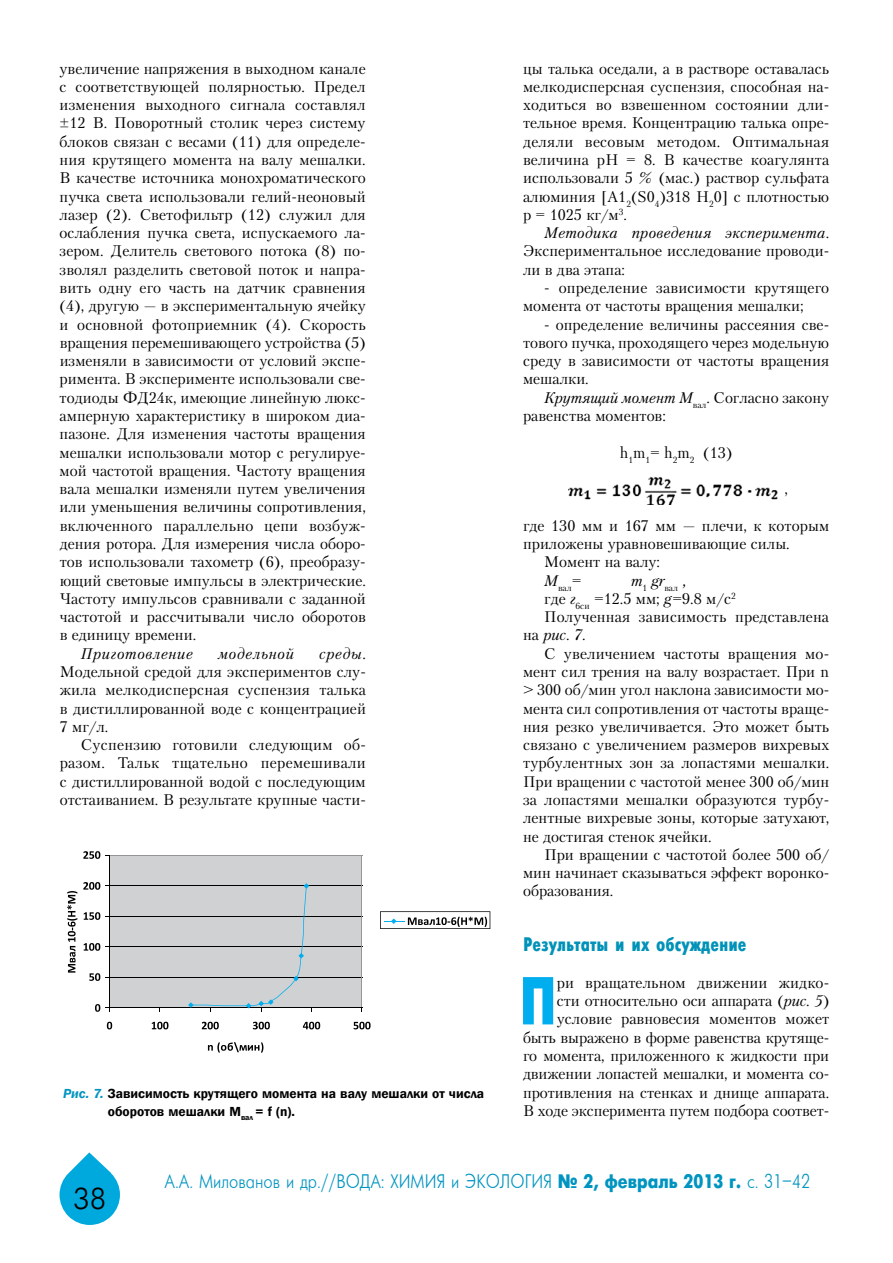
<style>
.page{position:relative;width:893px;height:1263px;background:#fff}
.page>*{position:absolute;margin:0;border:0;box-sizing:border-box;transform-origin:0 0}
.t1{font:67.65px "Futuris X Cond C";color:#00aeef}
.t2{font:30px "Futuris Cyrillic";color:#000}
.t3{font:19.5px "Futuris";color:#0094c1;scale:.84 1}
.t4{font:19.5px "Futuris X Cond C";color:#0092b8}
.t5{font:15.3px/18.3px "Petersburg C";letter-spacing:.005em;color:#000;text-align:justify}
.t6{font:italic 15.3px "Petersburg C";letter-spacing:.02em;color:#000}
.t7{font:italic 15.3px "Petersburg C";letter-spacing:.045em;color:#000}
.t8{font:600 13.5px/18.3px "Franklin Gothic";color:#000}
.t9{font:8.85px "Petersburg C";color:#000}
.s1{font-style:italic;color:#0094c1}
.s2{font-style:italic}
.s3{font-style:normal}
.s4{font-weight:700}
</style>
<div class="page">
<svg style="left:60px;top:1152px;width:60px;height:73px"></svg>
<img style="left:568px;top:477px;width:210px;height:27px">
<div style="left:109px;top:855px;width:253px;height:153px;background:#cfd1d2"></div>
<hr style="left:109px;top:977px;width:253px;height:1px;background:#000">
<hr style="left:109px;top:946px;width:253px;height:1px;background:#000">
<hr style="left:109px;top:916px;width:253px;height:1px;background:#000">
<hr style="left:109px;top:885px;width:253px;height:1px;background:#000">
<hr style="left:109px;top:855px;width:253px;height:1px;background:#939598">
<hr style="left:362px;top:855px;width:1px;height:153px;background:#939598">
<hr style="left:109px;top:855px;width:1px;height:153px;background:#000">
<hr style="left:109px;top:1007px;width:253px;height:1px;background:#000">
<svg style="left:188px;top:883px;width:124px;height:129px"></svg>
<svg style="left:95px;top:1004px;width:15px;height:8px"></svg>
<svg style="left:89px;top:973px;width:20px;height:8px"></svg>
<svg style="left:84px;top:943px;width:25px;height:8px"></svg>
<svg style="left:84px;top:912px;width:25px;height:8px"></svg>
<svg style="left:83px;top:882px;width:26px;height:8px"></svg>
<svg style="left:83px;top:851px;width:26px;height:8px"></svg>
<svg style="left:107px;top:1022px;width:5px;height:7px"></svg>
<svg style="left:152px;top:1022px;width:16px;height:7px"></svg>
<svg style="left:202px;top:1022px;width:17px;height:7px"></svg>
<svg style="left:253px;top:1022px;width:17px;height:7px"></svg>
<svg style="left:303px;top:1022px;width:17px;height:7px"></svg>
<svg style="left:354px;top:1022px;width:17px;height:7px"></svg>
<svg style="left:208px;top:1042px;width:55px;height:11px"></svg>
<svg style="left:67px;top:891px;width:10px;height:81px"></svg>
<svg style="left:380px;top:911px;width:110px;height:18px"></svg>
<p class="t5" style="left:60px;top:59px;width:308px;text-align:left">увеличение напряжения в выходном канале с соответствующей полярностью. Предел изменения выходного сигнала составлял ±12 В. Поворотный столик через систему блоков связан с весами (11) для определе&shy;ния крутящего момента на валу мешалки.<br>В качестве источника монохроматического пучка света использовали гелий-неоновый лазер (2). Светофильтр (12) служил для ослабления пучка света, испускаемого ла&shy;зером. Делитель светового потока (8) по&shy;зволял разделить световой поток и напра&shy;вить одну его часть на датчик сравнения (4), другую — в экспериментальную ячейку и основной фотоприемник (4). Скорость вращения перемешивающего устройства (5) изменяли в зависимости от условий экспе&shy;римента. В эксперименте использовали све&shy;тодиоды ФД24к, имеющие линейную люкс&shy;амперную характеристику в широком диа&shy;пазоне. Для изменения частоты вращения мешалки использовали мотор с регулируе&shy;мой частотой вращения. Частоту вращения вала мешалки изменяли путем увеличения или уменьшения величины сопротивления, включенного параллельно цепи возбуж&shy;дения ротора. Для измерения числа оборо&shy;тов использовали тахометр (6), преобразу&shy;ющий световые импульсы в электрические.<br>Частоту импульсов сравнивали с заданной частотой и рассчитывали число оборотов в единицу времени.</p>
<p class="t7" style="left:81px;top:644px;width:114px">Приготовление</p>
<p class="t7" style="left:218px;top:644px;width:77px">модельной</p>
<p class="t6" style="left:319px;top:644px;width:48px">среды.</p>
<p class="t5" style="left:60px;top:662px;width:308px">Модельной средой для экспериментов слу&shy;жила мелкодисперсная суспензия талька в дистиллированной воде с концентрацией 7 мг/л.</p>
<p class="t5" style="left:60px;top:735px;width:308px;text-indent:21px">Суспензию готовили следующим об&shy;разом. Тальк тщательно перемешивали с дистиллированной водой с последующим отстаиванием. В результате крупные части-</p>
<p class="t8" style="left:108px;top:1084px;width:378px;text-indent:-45px"><span class="s1">Рис. 7.</span> Зависимость крутящего момента на валу мешалки от числа оборотов мешалки M<sub>вал</sub> = f (n).</p>
<p class="t5" style="left:523px;top:59px;width:308px">цы талька оседали, а в растворе оставалась мелкодисперсная суспензия, способная на&shy;ходиться во взвешенном состоянии дли&shy;тельное время. Концентрацию талька опре&shy;деляли весовым методом. Оптимальная величина pH = 8. В качестве коагулянта использовали 5 <span class="s2">%</span> (мас.) раствор сульфата алюминия [A1<sub>2</sub>(S0<sub>4</sub>)318 H<sub>2</sub>0] с плотностью р = 1025 кг/м<sup>3</sup>.</p>
<p class="t6" style="left:544px;top:224px;width:286px">Методика проведения эксперимента.</p>
<p class="t5" style="left:523px;top:242px;width:308px">Экспериментальное исследование проводи&shy;ли в два этапа:</p>
<p class="t5" style="left:523px;top:278px;width:308px;text-indent:21px">- определение зависимости крутящего момента от частоты вращения мешалки;</p>
<p class="t5" style="left:523px;top:315px;width:308px;text-indent:21px">- определение величины рассеяния све&shy;тового пучка, проходящего через модельную среду в зависимости от частоты вращения мешалки.</p>
<p class="t5" style="left:523px;top:388px;width:308px;text-indent:21px"><span class="s2">Крутящий момент М</span><sub>вал</sub><span class="s2">.</span> Согласно закону равенства моментов:</p>
<p class="t5" style="left:620px;top:443px;width:114px">h<sub>1</sub>m<sub>1</sub>= h<sub>2</sub>m<sub>2</sub> (13)</p>
<p class="t5" style="left:785px;top:479px;width:5px">,</p>
<p class="t5" style="left:523px;top:516px;width:308px">где 130 мм и 167 мм — плечи, к которым</p>
<p class="t5" style="left:523px;top:534px;width:268px">приложены уравновешивающие силы.</p>
<p class="t5" style="left:544px;top:553px;width:117px">Момент на валу:</p>
<p class="t9" style="left:544px;top:582px;width:39px"><sup>M</sup>вал<sup>=</sup></p>
<p class="t6" style="left:631px;top:571px;width:56px">m<sub>1</sub> gr<sub>вал</sub> ,</p>
<p class="t5" style="left:544px;top:589px;width:193px">где <span class="s2">г</span><sub>6си</sub> =12.5 мм; <span class="s2">g=</span>9.8 м/с<sup>2</sup></p>
<p class="t5" style="left:544px;top:607px;width:286px">Полученная зависимость представлена</p>
<p class="t6" style="left:523px;top:626px;width:64px"><span class="s3">на</span> рис. 7<span class="s3">.</span></p>
<p class="t5" style="left:544px;top:644px;width:286px">С увеличением частоты вращения мо-</p>
<p class="t5" style="left:523px;top:662px;width:308px">мент сил трения на валу возрастает. При n</p>
<p class="t5" style="left:523px;top:681px;width:308px">&gt; 300 об/мин угол наклона зависимости мо-</p>
<p class="t5" style="left:523px;top:699px;width:308px">мента сил сопротивления от частоты враще-</p>
<p class="t5" style="left:523px;top:717px;width:308px">ния резко увеличивается. Это может быть</p>
<p class="t5" style="left:523px;top:735px;width:308px">связано с увеличением размеров вихревых</p>
<p class="t5" style="left:523px;top:754px;width:308px">турбулентных зон за лопастями мешалки.</p>
<p class="t5" style="left:523px;top:772px;width:308px">При вращении с частотой менее 300 об/мин</p>
<p class="t5" style="left:523px;top:790px;width:308px">за лопастями мешалки образуются турбу-</p>
<p class="t5" style="left:523px;top:809px;width:308px">лентные вихревые зоны, которые затухают,</p>
<p class="t5" style="left:523px;top:827px;width:190px">не достигая стенок ячейки.</p>
<p class="t5" style="left:544px;top:845px;width:286px">При вращении с частотой более 500 об/</p>
<p class="t5" style="left:523px;top:863px;width:308px">мин начинает сказываться эффект воронко-</p>
<p class="t5" style="left:523px;top:882px;width:92px">образования.</p>
<p class="t4" style="left:523px;top:934px;width:225px">Результаты и их обсуждение</p>
<h1 class="t1" style="left:519px;top:963px;width:32px">П</h1>
<p class="t5" style="left:523px;top:973px;width:308px;text-align:right">ри вращательном движении жидко-<br>сти относительно оси аппарата (<span class="s2">рис. 5</span>) условие равновесия моментов может быть выражено в форме равенства крутяще&shy;го момента, приложенного к жидкости при движении лопастей мешалки, и момента со&shy;противления на стенках и днище аппарата.<br>В ходе эксперимента путем подбора соответ-</p>
<h2 class="t2" style="left:73px;top:1183px;width:34px">38</h2>
<p class="t3" style="left:164px;top:1171px;width:770px">А.А. Милованов и др.//ВОДА: ХИМИЯ и ЭКОЛОГИЯ <span class="s4">¹ 2, февраль 2013 г.</span> c. 31–42</p>
</div>
